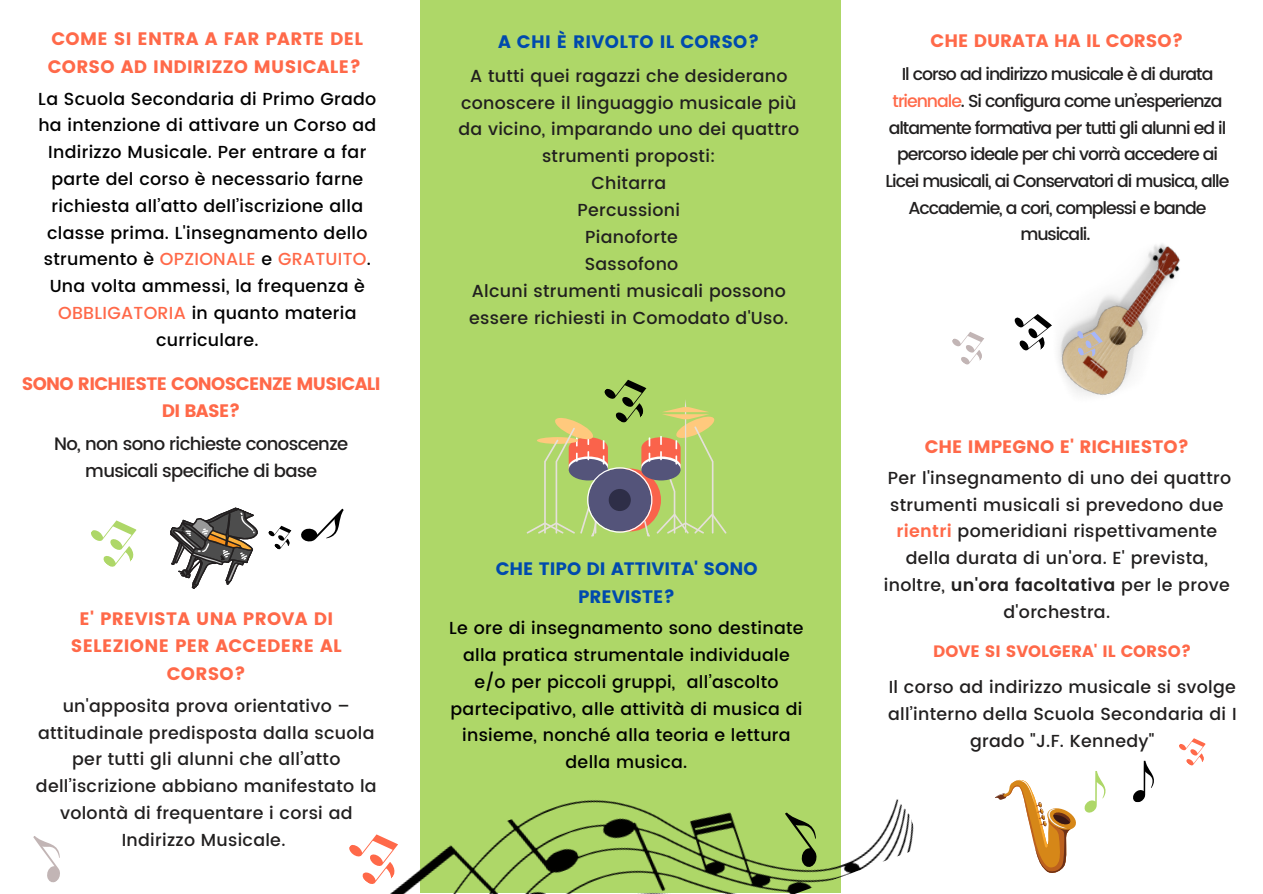
<style>
.page{position:relative;width:1263px;height:894px;background:#fff}
.page>*{position:absolute;margin:0;border:0;box-sizing:border-box;transform-origin:0 0}
.t1{font:18px/27.8px "Poppins";letter-spacing:.015em;color:#ff6949}
.t2{font:500 18px/27.8px "Poppins";letter-spacing:-.035em;color:#211f1f;text-align:center}
.t3{font:18px/27.8px "Poppins";color:#004aad;text-align:center}
.t4{font:18px/27.8px "Poppins";letter-spacing:-.035em;color:#ff6949;text-align:center}
.t5{font:500 17.4px/26.7px "Poppins";letter-spacing:.015em;color:#211f1f;text-align:center}
.t6{font:500 17.4px/26.7px "Poppins";letter-spacing:.015em;color:#000;text-align:center}
.t7{font:500 17.25px/26.5px "Poppins";letter-spacing:-.06em;color:#211f1f;text-align:center}
.t8{font:16.5px "Poppins";color:#ff6949}
.s1{color:#ff6949}
.s2{font-weight:600;color:#ff6949}
.s3{font-weight:600}
</style>
<div class="page">
<div style="left:421px;top:0;width:420px;height:893px;background:#aed768"></div>
<img style="left:1058px;top:244px;width:122px;height:152px">
<img style="left:390px;top:689px;width:524px;height:204px">
<svg style="left:774px;top:804px;width:57px;height:66px"></svg>
<svg style="left:301px;top:508px;width:43px;height:34px"></svg>
<svg style="left:33px;top:836px;width:27px;height:47px"></svg>
<svg style="left:995px;top:771px;width:111px;height:102px"></svg>
<svg style="left:1133px;top:760px;width:21px;height:43px"></svg>
<svg style="left:349px;top:821px;width:50px;height:71px"></svg>
<svg style="left:1014px;top:314px;width:38px;height:37px"></svg>
<svg style="left:952px;top:332px;width:32px;height:33px"></svg>
<svg style="left:1076px;top:323px;width:27px;height:38px"></svg>
<svg style="left:1179px;top:738px;width:27px;height:28px"></svg>
<svg style="left:91px;top:520px;width:46px;height:47px"></svg>
<svg style="left:170px;top:507px;width:122px;height:82px"></svg>
<svg style="left:527px;top:379px;width:199px;height:157px"></svg>
<p class="t1" style="left:48px;top:25px;width:317px">COME SI ENTRA A FAR PARTE DEL<br>CORSO AD INDIRIZZO MUSICALE?</p>
<p class="t6" style="left:38px;top:85px;width:340px;text-align:left">La Scuola Secondaria di Primo Grado ha intenzione di attivare un Corso ad</p>
<p class="t6" style="left:44px;top:139px;width:329px">Indirizzo Musicale. Per entrare a far parte del corso è necessario farne richiesta all’atto dell’iscrizione alla classe prima. L'insegnamento dello strumento è <span class="s1">OPZIONALE</span> e <span class="s1">GRATUITO</span>.<br>Una volta ammessi, la frequenza è <span class="s1">OBBLIGATORIA</span> in quanto materia curriculare.</p>
<p class="t4" style="left:22px;top:369px;width:360px">SONO RICHIESTE CONOSCENZE MUSICALI<br>DI BASE?</p>
<p class="t2" style="left:54px;top:429px;width:296px">No, non sono richieste conoscenze musicali specifiche di base</p>
<p class="t1" style="left:71px;top:604px;width:273px;text-align:center">E' PREVISTA UNA PROVA DI<br>SELEZIONE PER ACCEDERE AL<br>CORSO?</p>
<p class="t5" style="left:36px;top:692px;width:342px">un'apposita prova orientativo – attitudinale predisposta dalla scuola per tutti gli alunni che all’atto dell’iscrizione abbiano manifestato la volontà di frequentare i corsi ad Indirizzo Musicale.</p>
<p class="t3" style="left:498px;top:28px;width:263px">A CHI È RIVOLTO IL CORSO?</p>
<p class="t5" style="left:458px;top:62px;width:342px">A tutti quei ragazzi che desiderano conoscere il linguaggio musicale più da vicino, imparando uno dei quattro strumenti proposti:</p>
<p class="t5" style="left:591px;top:170px;width:76px">Chitarra</p>
<p class="t5" style="left:577px;top:197px;width:104px">Percussioni</p>
<p class="t5" style="left:585px;top:223px;width:94px">Pianoforte</p>
<p class="t5" style="left:585px;top:250px;width:95px">Sassofono</p>
<p class="t5" style="left:469px;top:277px;width:321px;text-align:left">Alcuni strumenti musicali possono essere richiesti in Comodato d'Uso.</p>
<p class="t3" style="left:496px;top:554px;width:263px">CHE TIPO DI ATTIVITA' SONO<br>PREVISTE?</p>
<p class="t6" style="left:449px;top:615px;width:356px">Le ore di insegnamento sono destinate alla pratica strumentale individuale e/o per piccoli gruppi, all’ascolto partecipativo, alle attività di musica di insieme, nonché alla teoria e lettura della musica.</p>
<p class="t1" style="left:931px;top:27px;width:254px">CHE DURATA HA IL CORSO?</p>
<p class="t7" style="left:886px;top:61px;width:345px">Il corso ad indirizzo musicale è di durata <span class="s1">triennale</span>. Si configura come un’esperienza altamente formativa per tutti gli alunni ed il percorso ideale per chi vorrà accedere ai Licei musicali, ai Conservatori di musica, alle Accademie, a cori, complessi e bande musicali.</p>
<p class="t1" style="left:925px;top:432px;width:266px">CHE IMPEGNO E' RICHIESTO?</p>
<p class="t5" style="left:884px;top:464px;width:349px">Per l'insegnamento di uno dei quattro strumenti musicali si prevedono due <span class="s2">rientri</span> pomeridiani rispettivamente della durata di un'ora. E' prevista, inoltre, <span class="s3">un'ora facoltativa</span> per le prove d'orchestra.</p>
<p class="t8" style="left:933px;top:641px;width:260px">DOVE SI SVOLGERA' IL CORSO?</p>
<p class="t5" style="left:888px;top:673px;width:350px">Il corso ad indirizzo musicale si svolge all’interno della Scuola Secondaria di I grado "J.F. Kennedy"</p>
</div>
